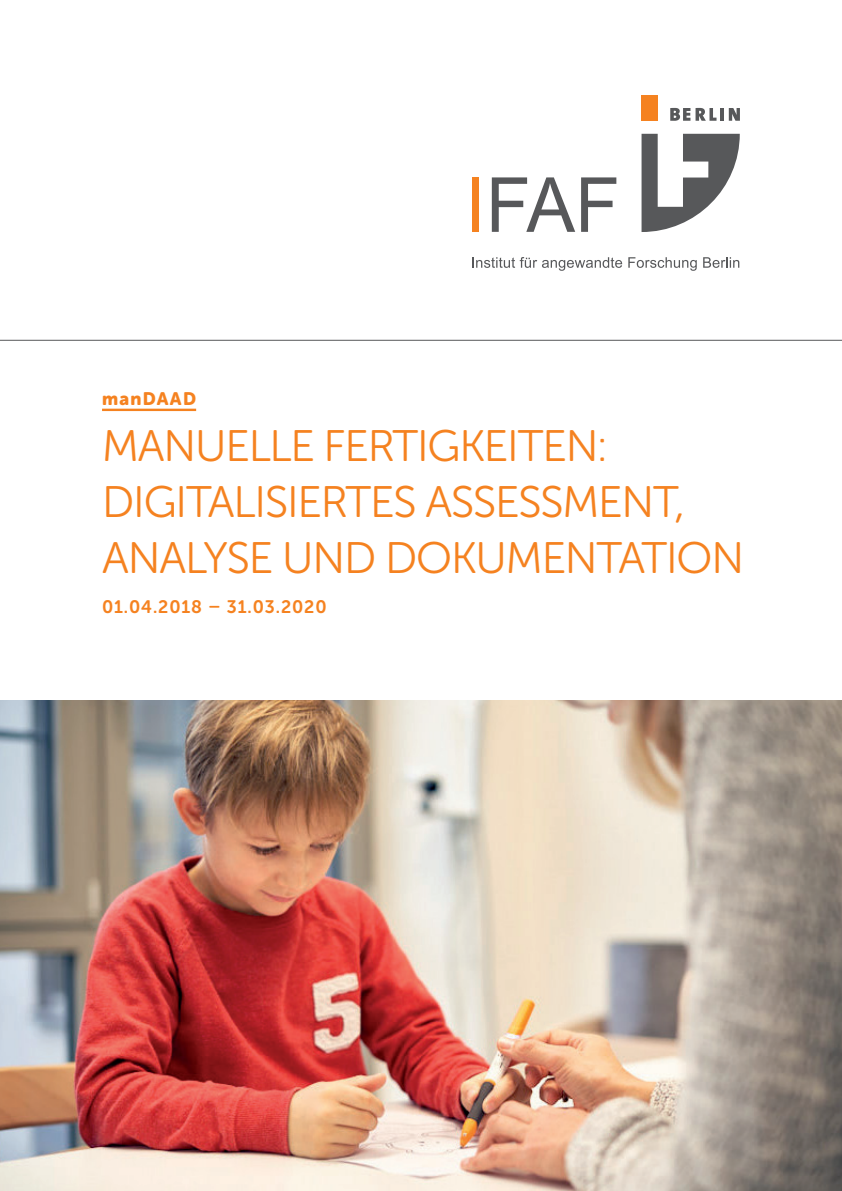
<style>
.page{position:relative;width:842px;height:1191px;background:#fff}
.page>*{position:absolute;margin:0;border:0;box-sizing:border-box;transform-origin:0 0}
.t1{font:44px/56px "Museo Sans Rounded 300";letter-spacing:-.025em;color:#f58220}
.t2{font:18px "Museo Sans Rounded 700";letter-spacing:.05em;color:#f58220}
.t3{font:18px "Museo Sans Rounded 900";letter-spacing:.075em;color:#f58220}
</style>
<div class="page">
<hr style="left:102px;top:409px;width:94px;height:2px;background:#f58220">
<hr style="left:0;top:340px;width:842px;height:1px;background:#57585a">
<svg style="left:641px;top:134px;width:99px;height:98px"></svg>
<div style="left:642px;top:95px;width:16px;height:26px;background:#f58220"></div>
<svg style="left:670px;top:108px;width:46px;height:13px"></svg>
<hr style="left:720px;top:108px;width:4px;height:13px;background:#57585a">
<svg style="left:729px;top:108px;width:11px;height:13px"></svg>
<div style="left:472px;top:177px;width:7px;height:55px;background:#f58220"></div>
<svg style="left:492px;top:177px;width:83px;height:55px"></svg>
<svg style="left:581px;top:177px;width:35px;height:55px"></svg>
<svg style="left:472px;top:257px;width:150px;height:14px"></svg>
<svg style="left:628px;top:257px;width:69px;height:14px"></svg>
<svg style="left:703px;top:257px;width:36px;height:11px"></svg>
<img style="left:0;top:700px;width:842px;height:491px">
<p class="t3" style="left:102px;top:388px;width:96px">manDAAD</p>
<p class="t1" style="left:102px;top:418px;width:644px">MANUELLE FERTIGKEITEN:<br>DIGITALISIERTES ASSESSMENT,<br>ANALYSE UND DOKUMENTATION</p>
<p class="t2" style="left:102px;top:596px;width:226px">01.04.2018 – 31.03.2020</p>
</div>
